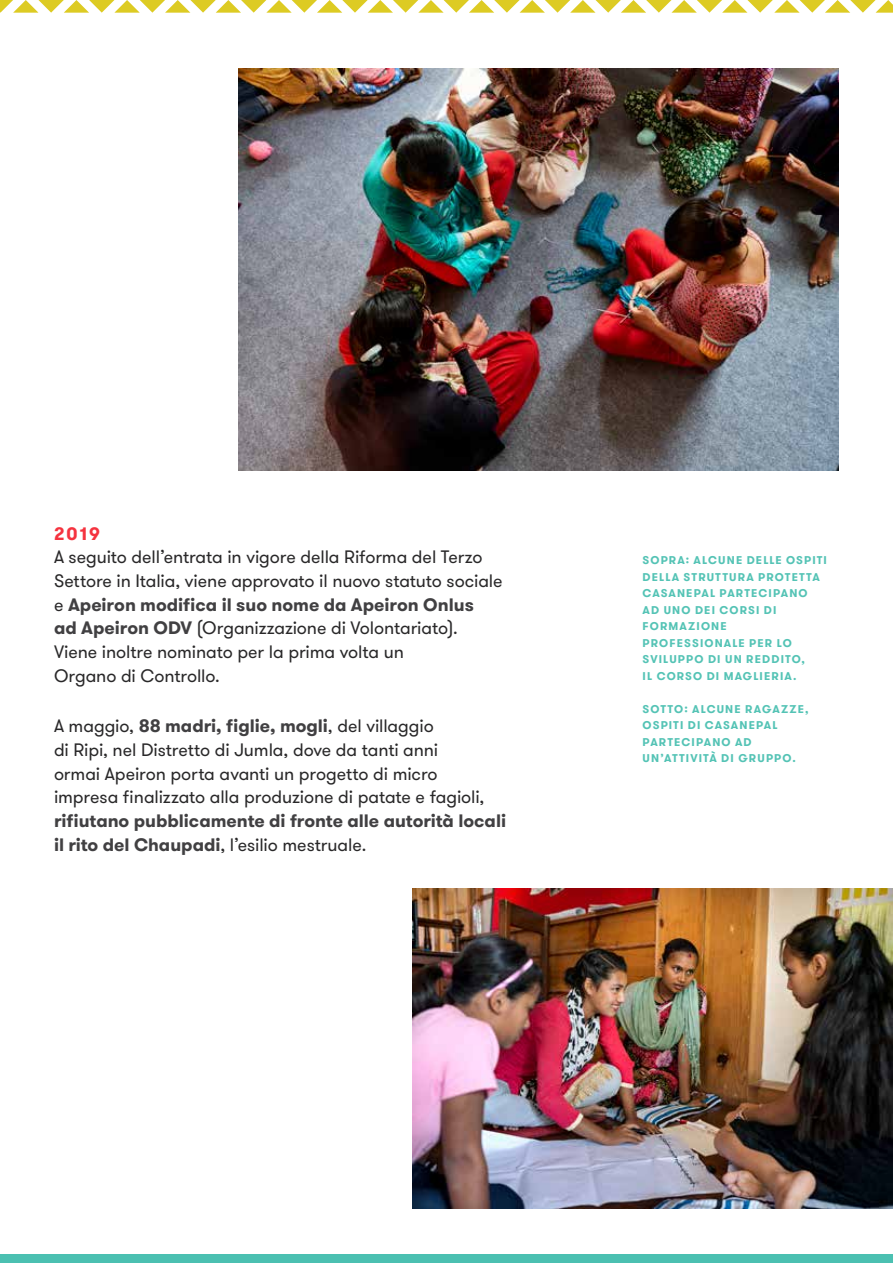
<style>
.page{position:relative;width:893px;height:1263px;background:#fff}
.page>*{position:absolute;margin:0;border:0;box-sizing:border-box;transform-origin:0 0}
.t1{font:18px/23.7px "GT Walsheim";letter-spacing:-.005em;color:#292829}
.t2{font:700 18px/23.7px "GT Walsheim";letter-spacing:-.005em;color:#414042}
.t3{font:700 18px "GT Walsheim";color:#f5333f}
.t4{font:700 11.25px/16.5px "GT Walsheim";letter-spacing:.1em;color:#54c3b5}
.s1{font-weight:700;color:#414042}
.s2{font-weight:400;color:#292829}
</style>
<div class="page">
<svg style="left:0;top:0;width:893px;height:13px"></svg>
<div style="left:0;top:1254px;width:893px;height:9px;background:#4bc0b1"></div>
<img style="left:238px;top:68px;width:601px;height:402px">
<img style="left:413px;top:889px;width:480px;height:320px">
<p class="t3" style="left:54px;top:521px;width:47px">2019</p>
<p class="t1" style="left:54px;top:545px;width:450px">A seguito dell’entrata in vigore della Riforma del Terzo Settore in Italia, viene approvato il nuovo statuto sociale e <span class="s1">Apeiron modifica il suo nome da Apeiron Onlus<br>ad Apeiron ODV</span> (Organizzazione di Volontariato).<br>Viene inoltre nominato per la prima volta un<br>Organo di Controllo.</p>
<p class="t1" style="left:54px;top:715px;width:432px">A maggio, <span class="s1">88 madri, figlie, mogli</span>, del villaggio<br>di Ripi, nel Distretto di Jumla, dove da tanti anni ormai Apeiron porta avanti un progetto di micro impresa finalizzato alla produzione di patate e fagioli,</p>
<p class="t2" style="left:54px;top:809px;width:454px">rifiutano pubblicamente di fronte alle autorità locali il rito del Chaupadi<span class="s2">, l’esilio mestruale.</span></p>
<p class="t4" style="left:643px;top:552px;width:186px">SOPRA: ALCUNE DELLE OSPITI<br>DELLA STRUTTURA PROTETTA<br>CASANEPAL PARTECIPANO<br>AD UNO DEI CORSI DI<br>FORMAZIONE<br>PROFESSIONALE PER LO<br>SVILUPPO DI UN REDDITO,<br>IL CORSO DI MAGLIERIA.</p>
<p class="t4" style="left:643px;top:701px;width:168px">SOTTO: ALCUNE RAGAZZE,<br>OSPITI DI CASANEPAL<br>PARTECIPANO AD<br>UN’ATTIVITÀ DI GRUPPO.</p>
</div>
